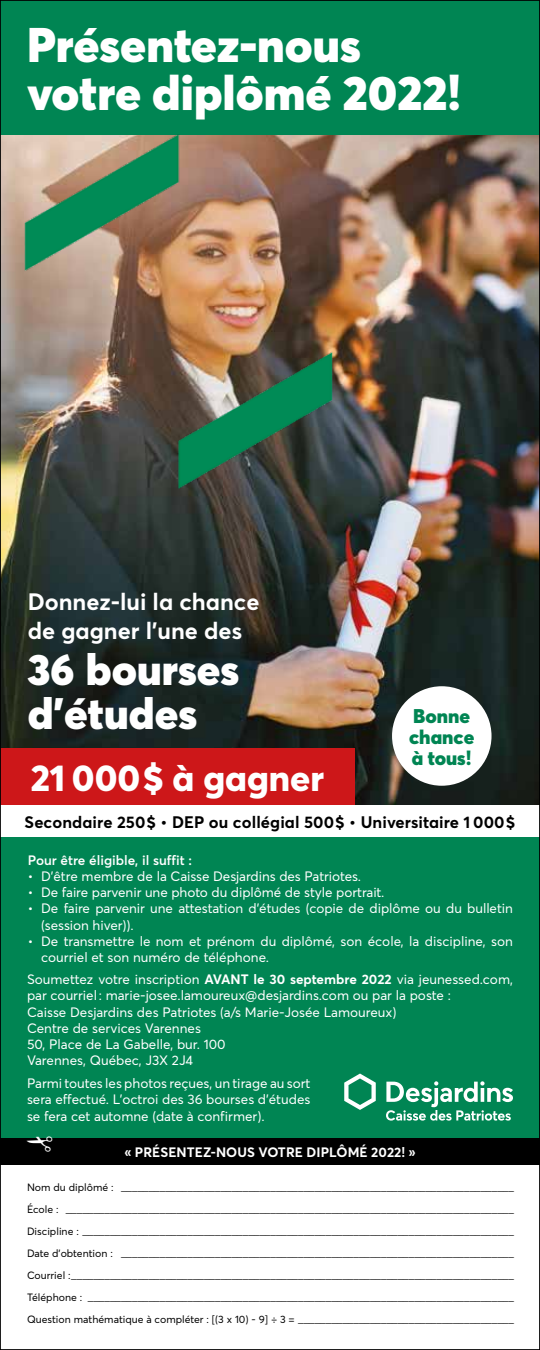
<style>
.page{position:relative;width:540px;height:1350px;background:#fff}
.page>*{position:absolute;margin:0;border:0;box-sizing:border-box;transform-origin:0 0}
.t1{font:900 48px/48px "Averta";color:#fff}
.t2{font:900 43.5px/43.5px "Averta";color:#fff}
.t3{font:800 37.05px "Averta";color:#fff}
.t4{font:700 23.4px/28px "Averta";color:#fff}
.t5{font:900 19.65px/21px "Averta";color:#008553}
.t6{font:700 16.5px "Averta";letter-spacing:.005em;color:#000}
.t7{font:13.5px/16.2px "Averta";color:#fff}
.t8{font:700 13.5px "Averta";letter-spacing:.005em;color:#fff}
.t9{font:600 13.5px "Averta";color:#fff}
.t10{font:10.5px/22px "Averta";color:#000;text-align:justify}
.s1{font-weight:700}
</style>
<div class="page">
<div style="left:0;top:837px;width:540px;height:301px;background:#008553"></div>
<div style="left:0;top:0;width:540px;height:154px;background:#008553"></div>
<img style="left:2px;top:135px;width:536px;height:670px">
<img style="left:12px;top:134px;width:333px;height:357px">
<div style="left:392px;top:686px;width:100px;height:100px;background:#fff;border-radius:50%"></div>
<div style="left:0;top:1138px;width:540px;height:27px;background:#000"></div>
<div style="left:0;top:748px;width:355px;height:58px;background:#cd1719"></div>
<svg style="left:344px;top:1074px;width:32px;height:36px"></svg>
<svg style="left:386px;top:1081px;width:127px;height:40px"></svg>
<h1 class="t1" style="left:27px;top:20px;width:436px">Présentez-nous votre diplômé 2022!</h1>
<h3 class="t4" style="left:28px;top:588px;width:233px">Donnez-lui la chance de gagner l’une des</h3>
<h2 class="t2" style="left:28px;top:648px;width:213px">36 bourses d’études</h2>
<h3 class="t5" style="left:409px;top:705px;width:67px">Bonne chance à tous!</h3>
<h3 class="t3" style="left:31px;top:754px;width:295px">21 000 $ à gagner</h3>
<p class="t6" style="left:25px;top:811px;width:492px">Secondaire 250 $ • DEP ou collégial 500 $ • Universitaire 1 000 $</p>
<p class="t9" style="left:28px;top:852px;width:166px">Pour être éligible, il suffit :</p>
<p class="t7" style="left:28px;top:868px;width:335px">• D’être membre de la Caisse Desjardins des Patriotes.</p>
<p class="t7" style="left:28px;top:884px;width:358px">• De faire parvenir une photo du diplômé de style portrait.</p>
<p class="t7" style="left:41px;top:900px;width:473px;text-indent:-14px">• De faire parvenir une attestation d’études (copie de diplôme ou du bulletin (session hiver)).</p>
<p class="t7" style="left:41px;top:933px;width:473px;text-indent:-14px">• De transmettre le nom et prénom du diplômé, son école, la discipline, son courriel et son numéro de téléphone.</p>
<p class="t7" style="left:27px;top:971px;width:487px">Soumettez votre inscription <span class="s1">AVANT le 30 septembre 2022</span> via jeunessed.com, par courriel : marie-josee.lamoureux@desjardins.com ou par la poste :<br>Caisse Desjardins des Patriotes (a/s Marie-Josée Lamoureux)<br>Centre de services Varennes<br>50, Place de La Gabelle, bur. 100<br>Varennes, Québec, J3X 2J4</p>
<p class="t7" style="left:27px;top:1075px;width:285px;text-align:justify">Parmi toutes les photos reçues, un tirage au sort sera effectué. L’octroi des 36 bourses d’études se fera cet automne (date à confirmer).</p>
<p class="t8" style="left:124px;top:1143px;width:293px">« PRÉSENTEZ-NOUS VOTRE DIPLÔMÉ 2022! »</p>
<p class="t10" style="left:27px;top:1176px;width:488px">Nom du diplômé : _______________________________________________________________________ École : _________________________________________________________________________________ Discipline : ______________________________________________________________________________ Date d’obtention : _______________________________________________________________________ Courriel :________________________________________________________________________________ Téléphone : _____________________________________________________________________________ Question mathématique à compléter : [(3 x 10) - 9] ÷ 3 = _______________________________________</p>
</div>
